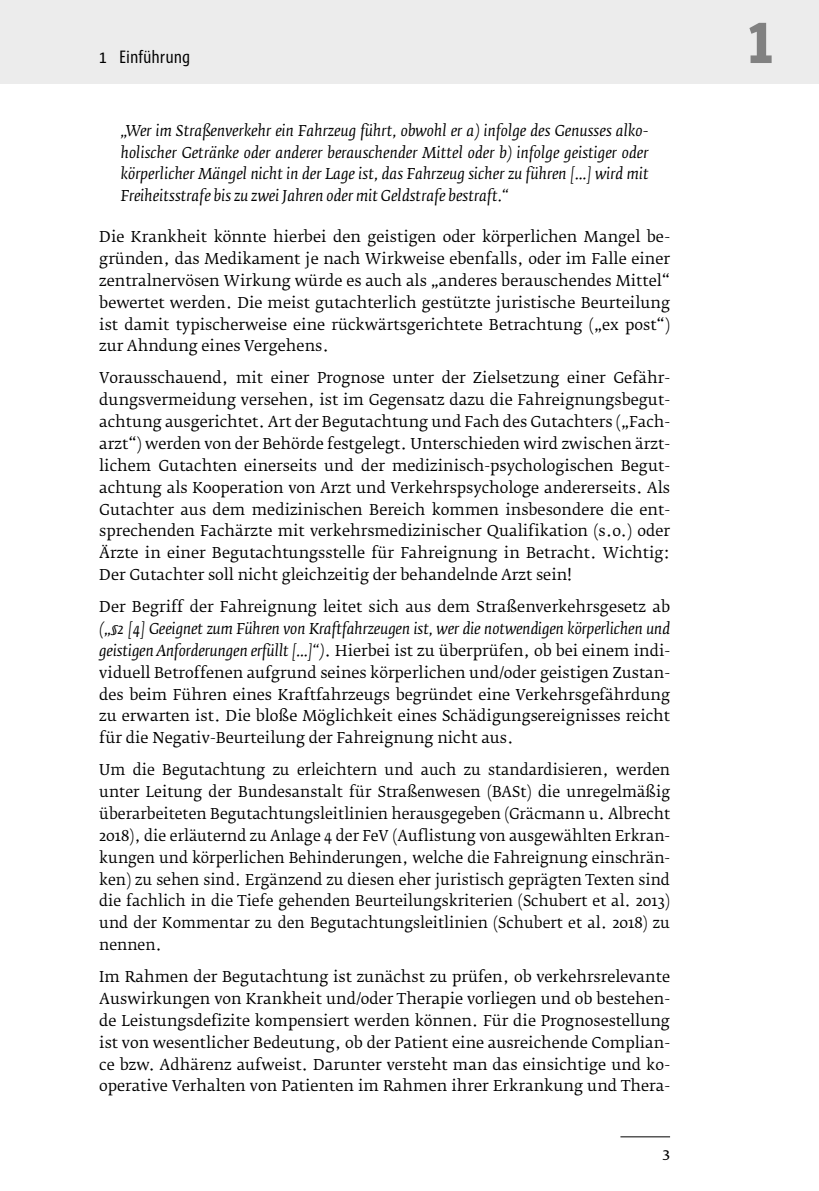
<style>
.page{position:relative;width:819px;height:1191px;background:#fff}
.page>*{position:absolute;margin:0;border:0;box-sizing:border-box;transform-origin:0 0}
.t1{font:800 59.5px "Sun Cd";color:#818181}
.t2{font:18.38px "Sun Cd";color:#000}
.t3{font:15.75px "Fedra Serif B Pro";color:#000}
.MWV-Grundtext{font:14.88px/21.9px "Fedra Serif B Pro";color:#000;text-align:justify}
.MWV-Zitat{font:italic 14.88px/21.9px "Fedra Serif B Pro";letter-spacing:.01em;color:#000;text-align:justify}
.s1{font-style:italic}
</style>
<div class="page">
<div style="left:0;top:0;width:819px;height:84px;background:#ececec"></div>
<hr style="left:620px;top:1136px;width:50px;height:1px;background:#000">
<p class="t2" style="left:99px;top:47px;width:93px">1 Einführung</p>
<p class="MWV-Zitat" style="left:121px;top:120px;width:529px">„Wer im Straßenverkehr ein Fahrzeug führt, obwohl er a) infolge des Genusses alko&shy;holischer Getränke oder anderer berauschender Mittel oder b) infolge geistiger oder körperlicher Mängel nicht in der Lage ist, das Fahrzeug sicher zu führen […] wird mit Freiheitsstrafe bis zu zwei Jahren oder mit Geldstrafe bestraft.“</p>
<p class="MWV-Grundtext" style="left:99px;top:226px;width:572px">Die Krankheit könnte hierbei den geistigen oder körperlichen Mangel be‑ gründen, das Medikament je nach Wirkweise ebenfalls, oder im Falle einer zentralnervösen Wirkung würde es auch als „anderes berauschendes Mittel“ bewertet werden. Die meist gutachterlich gestützte juristische Beurteilung ist damit typischerweise eine rückwärtsgerichtete Betrachtung („ex post“) zur Ahndung eines Vergehens.</p>
<p class="MWV-Grundtext" style="left:99px;top:367px;width:572px">Vorausschauend, mit einer Prognose unter der Zielsetzung einer Gefähr‑ dungsvermeidung versehen, ist im Gegensatz dazu die Fahreignungsbegut‑ achtung ausgerichtet. Art der Begutachtung und Fach des Gutachters („Fach‑ arzt“) werden von der Behörde festgelegt. Unterschieden wird zwischen ärzt‑ lichem Gutachten einerseits und der medizinisch-psychologischen Begut‑ achtung als Kooperation von Arzt und Verkehrspsychologe andererseits. Als Gutachter aus dem medizinischen Bereich kommen insbesondere die ent‑ sprechenden Fachärzte mit verkehrsmedizinischer Qualifikation (s.o.) oder Ärzte in einer Begutachtungsstelle für Fahreignung in Betracht. Wichtig:<br>Der Gutachter soll nicht gleichzeitig der behandelnde Arzt sein!</p>
<p class="MWV-Grundtext" style="left:99px;top:596px;width:572px">Der Begriff der Fahreignung leitet sich aus dem Straßenverkehrsgesetz ab <span class="s1">(„§2 [4] Geeignet zum Führen von Kraftfahrzeugen ist, wer die notwendigen körperlichen und geistigen Anforderungen erfüllt […]“)</span>. Hierbei ist zu überprüfen, ob bei einem indi‑ viduell Betroffenen aufgrund seines körperlichen und/oder geistigen Zustan‑ des beim Führen eines Kraftfahrzeugs begründet eine Verkehrsgefährdung zu erwarten ist. Die bloße Möglichkeit eines Schädigungsereignisses reicht für die Negativ-Beurteilung der Fahreignung nicht aus.</p>
<p class="MWV-Grundtext" style="left:99px;top:759px;width:572px">Um die Begutachtung zu erleichtern und auch zu standardisieren, werden unter Leitung der Bundesanstalt für Straßenwesen (BASt) die unregelmäßig überarbeiteten Begutachtungsleitlinien herausgegeben (Gräcmann u. Albrecht 2018), die erläuternd zu Anlage 4 der FeV (Auflistung von ausgewählten Erkran‑ kungen und körperlichen Behinderungen, welche die Fahreignung einschrän‑ ken) zu sehen sind. Ergänzend zu diesen eher juristisch geprägten Texten sind die fachlich in die Tiefe gehenden Beurteilungskriterien (Schubert et al. 2013) und der Kommentar zu den Begutachtungsleitlinien (Schubert et al. 2018) zu nennen.</p>
<p class="MWV-Grundtext" style="left:99px;top:966px;width:572px">Im Rahmen der Begutachtung ist zunächst zu prüfen, ob verkehrsrelevante Auswirkungen von Krankheit und/oder Therapie vorliegen und ob bestehen‑ de Leistungsdefizite kompensiert werden können. Für die Prognosestellung ist von wesentlicher Bedeutung, ob der Patient eine ausreichende Complian‑ ce bzw. Adhärenz aufweist. Darunter versteht man das einsichtige und ko‑ operative Verhalten von Patienten im Rahmen ihrer Erkrankung und Thera‑</p>
<p class="t3" style="left:662px;top:1144px;width:9px">3</p>
<h1 class="t1" style="left:748px;top:10px;width:26px">1</h1>
</div>
